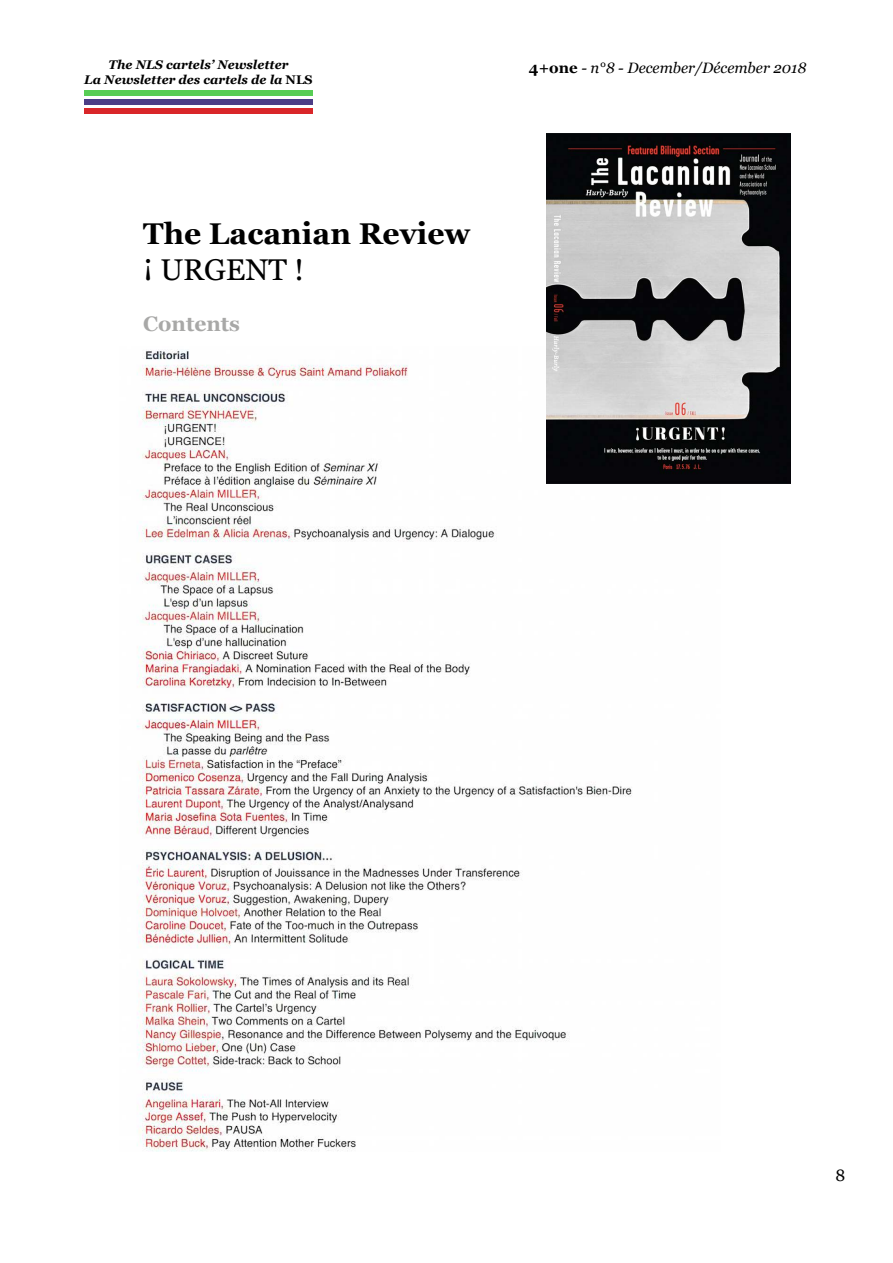
<style>
.page{position:relative;width:893px;height:1263px;background:#fff}
.page>*{position:absolute;margin:0;border:0;box-sizing:border-box;transform-origin:0 0}
.t1{font:700 30px "Georgia";color:#000}
.t2{font:30px "Georgia";color:#000}
.t3{font:700 21px "Georgia";color:#a8a8a7}
.t4{font:16.5px "Georgia";color:#000}
.t5{font:italic 15px "Georgia";color:#000}
.t6{font:italic 700 12.45px/15px "Georgia";color:#000;text-align:center}
.s1{font-style:normal}
.s2{font-weight:700;font-style:normal}
</style>
<div class="page">
<div style="left:84px;top:108px;width:228px;height:6px;background:#d92629"></div>
<div style="left:84px;top:99px;width:228px;height:6px;background:#4c3d86"></div>
<div style="left:84px;top:90px;width:228px;height:6px;background:#58cd55"></div>
<img style="left:137px;top:347px;width:583px;height:804px">
<img style="left:547px;top:133px;width:244px;height:350px">
<p class="t6" style="left:84px;top:57px;width:230px">The NLS cartels’ Newsletter<br>La Newsletter des cartels de la <span class="s1">NLS</span></p>
<p class="t5" style="left:529px;top:57px;width:279px"><span class="s2">4+one</span> - n°8 - December/Décember 2018</p>
<h1 class="t1" style="left:143px;top:211px;width:329px">The Lacanian Review</h1>
<h1 class="t2" style="left:143px;top:248px;width:162px">¡ URGENT !</h1>
<h2 class="t3" style="left:143px;top:307px;width:98px">Contents</h2>
<h3 class="t4" style="left:835px;top:1163px;width:11px">8</h3>
</div>
